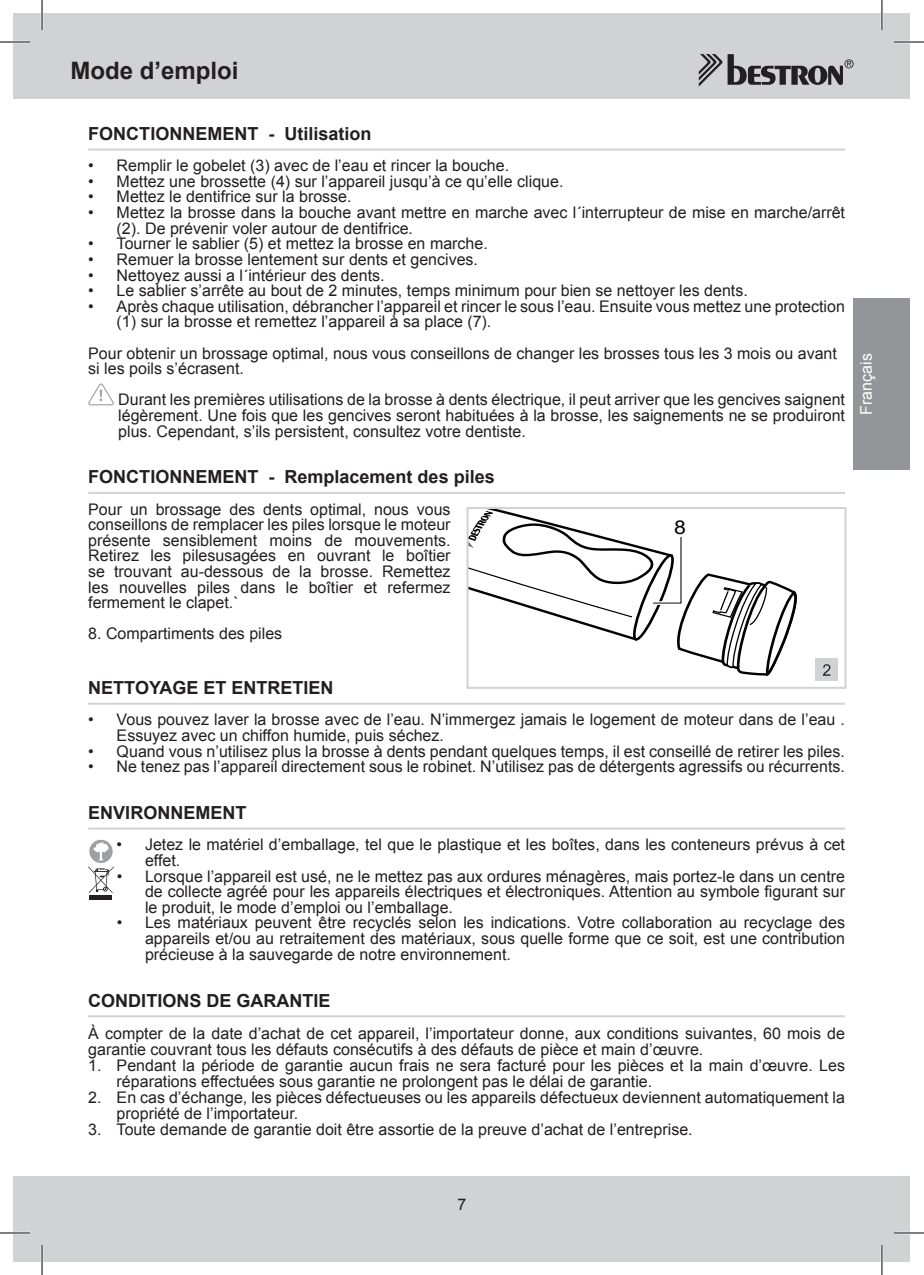
<style>
.page{position:relative;width:924px;height:1275px;background:#fff}
.page>*{position:absolute;margin:0;border:0;box-sizing:border-box;transform-origin:0 0}
.t1{font:700 24px "Arial";color:#231f20}
.t2{font:19px "Arial";color:#000001;scale:1.12 1}
.t3{font:700 18px "Arial";color:#231f20}
.t4{font:16px/15.6px "Arial";color:#231f20}
.t5{font:16px "Arial";color:#fff}
</style>
<div class="page">
<div style="left:14px;top:14px;width:895px;height:85px;background:#d1d2d4"></div>
<div style="left:14px;top:1176px;width:895px;height:85px;background:#d1d2d4"></div>
<svg style="left:698px;top:54px;width:155px;height:33px"></svg>
<div style="left:853px;top:298px;width:56px;height:172px;background:#939598"></div>
<hr style="left:88px;top:149px;width:756px;height:2px;background:#d1d2d4">
<hr style="left:88px;top:492px;width:756px;height:2px;background:#d1d2d4">
<hr style="left:88px;top:703px;width:756px;height:2px;background:#d1d2d4">
<hr style="left:88px;top:827px;width:756px;height:2px;background:#d1d2d4">
<hr style="left:88px;top:1015px;width:756px;height:2px;background:#d1d2d4">
<svg style="left:88px;top:383px;width:26px;height:22px"></svg>
<svg style="left:89px;top:839px;width:24px;height:24px"></svg>
<div style="left:89px;top:839px;width:24px;height:24px;border:1px solid #fff;border-radius:50%"></div>
<div style="left:89px;top:895px;width:23px;height:5px;background:#231f20"></div>
<svg style="left:88px;top:842px;width:26px;height:51px"></svg>
<svg style="left:469px;top:510px;width:327px;height:165px"></svg>
<div style="left:466px;top:507px;width:380px;height:182px;border:2px solid #d1d2d4"></div>
<div style="left:814px;top:658px;width:23px;height:23px;background:#d1d2d4"></div>
<svg style="left:822px;top:664px;width:8px;height:12px"></svg>
<hr style="left:0;top:41px;width:30px;height:2px;background:#fff">
<hr style="left:893px;top:41px;width:30px;height:2px;background:#fff">
<hr style="left:0;top:1231px;width:30px;height:3px;background:#fff">
<hr style="left:893px;top:1231px;width:30px;height:3px;background:#fff">
<hr style="left:41px;top:0;width:2px;height:30px;background:#fff">
<hr style="left:41px;top:1245px;width:2px;height:30px;background:#fff">
<hr style="left:880px;top:0;width:2px;height:30px;background:#fff">
<hr style="left:880px;top:1245px;width:2px;height:30px;background:#fff">
<hr style="left:0;top:42px;width:30px;height:1px;background:#000">
<hr style="left:893px;top:42px;width:30px;height:1px;background:#000">
<hr style="left:0;top:1232px;width:30px;height:1px;background:#000">
<hr style="left:893px;top:1232px;width:30px;height:1px;background:#000">
<hr style="left:42px;top:0;width:1px;height:30px;background:#000">
<hr style="left:42px;top:1245px;width:1px;height:30px;background:#000">
<hr style="left:881px;top:0;width:1px;height:30px;background:#000">
<hr style="left:881px;top:1245px;width:1px;height:30px;background:#000">
<h1 class="t1" style="left:70px;top:62px;width:170px">Mode d’emploi</h1>
<p class="t3" style="left:88px;top:127px;width:285px">FONCTIONNEMENT - Utilisation</p>
<p class="t4" style="left:88px;top:159px;width:422px">• Remplir le gobelet (3) avec de l’eau et rincer la bouche.</p>
<p class="t4" style="left:88px;top:175px;width:476px">• Mettez une brossette (4) sur l’appareil jusqu’à ce qu’elle clique.</p>
<p class="t4" style="left:88px;top:190px;width:265px">• Mettez le dentifrice sur la brosse.</p>
<p class="t4" style="left:117px;top:206px;width:729px;text-indent:-28px">• Mettez la brosse dans la bouche avant mettre en marche avec l´interrupteur de mise en marche/arrêt (2). De prévenir voler autour de dentifrice.</p>
<p class="t4" style="left:88px;top:237px;width:401px">• Tourner le sablier (5) et mettez la brosse en marche.</p>
<p class="t4" style="left:88px;top:253px;width:391px">• Remuer la brosse lentement sur dents et gencives.</p>
<p class="t4" style="left:88px;top:268px;width:298px">• Nettoyez aussi a l´intérieur des dents.</p>
<p class="t4" style="left:88px;top:284px;width:660px">• Le sablier s’arrête au bout de 2 minutes, temps minimum pour bien se nettoyer les dents.</p>
<p class="t4" style="left:117px;top:300px;width:729px;text-indent:-28px">• Après chaque utilisation, débrancher l’appareil et rincer le sous l’eau. Ensuite vous mettez une protection (1) sur la brosse et remettez l’appareil à sa place (7).</p>
<p class="t4" style="left:88px;top:346px;width:749px">Pour obtenir un brossage optimal, nous vous conseillons de changer les brosses tous les 3 mois ou avant si les poils s’écrasent.</p>
<p class="t4" style="left:118px;top:393px;width:728px;text-align:justify">Durant les premières utilisations de la brosse à dents électrique, il peut arriver que les gencives saignent légèrement. Une fois que les gencives seront habituées à la brosse, les saignements ne se produiront plus. Cependant, s’ils persistent, consultez votre dentiste.</p>
<p class="t3" style="left:88px;top:470px;width:408px">FONCTIONNEMENT - Remplacement des piles</p>
<p class="t4" style="left:88px;top:502px;width:364px;text-align:justify">Pour un brossage des dents optimal, nous vous conseillons de remplacer les piles lorsque le moteur présente sensiblement moins de mouvements.<br>Retirez les pilesusagées en ouvrant le boîtier se trouvant au-dessous de la brosse. Remettez les nouvelles piles dans le boîtier et refermez fermement le clapet.`</p>
<p class="t4" style="left:88px;top:627px;width:195px">8. Compartiments des piles</p>
<p class="t3" style="left:88px;top:681px;width:247px">NETTOYAGE ET ENTRETIEN</p>
<p class="t4" style="left:117px;top:713px;width:729px;text-indent:-28px">• Vous pouvez laver la brosse avec de l’eau. N’immergez jamais le logement de moteur dans de l’eau .<br>Essuyez avec un chiffon humide, puis séchez.</p>
<p class="t4" style="left:88px;top:744px;width:757px">• Quand vous n’utilisez plus la brosse à dents pendant quelques temps, il est conseillé de retirer les piles.</p>
<p class="t4" style="left:88px;top:760px;width:757px">• Ne tenez pas l’appareil directement sous le robinet. N’utilisez pas de détergents agressifs ou récurrents.</p>
<p class="t3" style="left:88px;top:806px;width:160px">ENVIRONNEMENT</p>
<p class="t4" style="left:145px;top:838px;width:701px;text-indent:-28px">• Jetez le matériel d’emballage, tel que le plastique et les boîtes, dans les conteneurs prévus à cet effet.</p>
<p class="t4" style="left:145px;top:869px;width:701px;text-align:justify;text-indent:-28px">• Lorsque l’appareil est usé, ne le mettez pas aux ordures ménagères, mais portez-le dans un centre de collecte agréé pour les appareils électriques et électroniques. Attention au symbole figurant sur le produit, le mode d’emploi ou l’emballage.</p>
<p class="t4" style="left:145px;top:916px;width:701px;text-align:justify;text-indent:-28px">• Les matériaux peuvent être recyclés selon les indications. Votre collaboration au recyclage des appareils et/ou au retraitement des matériaux, sous quelle forme que ce soit, est une contribution précieuse à la sauvegarde de notre environnement.</p>
<p class="t3" style="left:88px;top:993px;width:244px">CONDITIONS DE GARANTIE</p>
<p class="t4" style="left:88px;top:1026px;width:757px">À compter de la date d’achat de cet appareil, l’importateur donne, aux conditions suivantes, 60 mois de garantie couvrant tous les défauts consécutifs à des défauts de pièce et main d’œuvre.</p>
<p class="t4" style="left:117px;top:1058px;width:729px;text-indent:-28px">1. Pendant la période de garantie aucun frais ne sera facturé pour les pièces et la main d’œuvre. Les réparations effectuées sous garantie ne prolongent pas le délai de garantie.</p>
<p class="t4" style="left:117px;top:1090px;width:729px;text-indent:-28px">2. En cas d’échange, les pièces défectueuses ou les appareils défectueux deviennent automatiquement la propriété de l’importateur.</p>
<p class="t4" style="left:88px;top:1122px;width:605px">3. Toute demande de garantie doit être assortie de la preuve d’achat de l’entreprise.</p>
<p class="t2" style="left:673px;top:516px;width:12px">8</p>
<p class="t5" style="left:859px;top:415px;width:63px;rotate:-90deg">Français</p>
<p class="t4" style="left:457px;top:1198px;width:10px">7</p>
</div>
